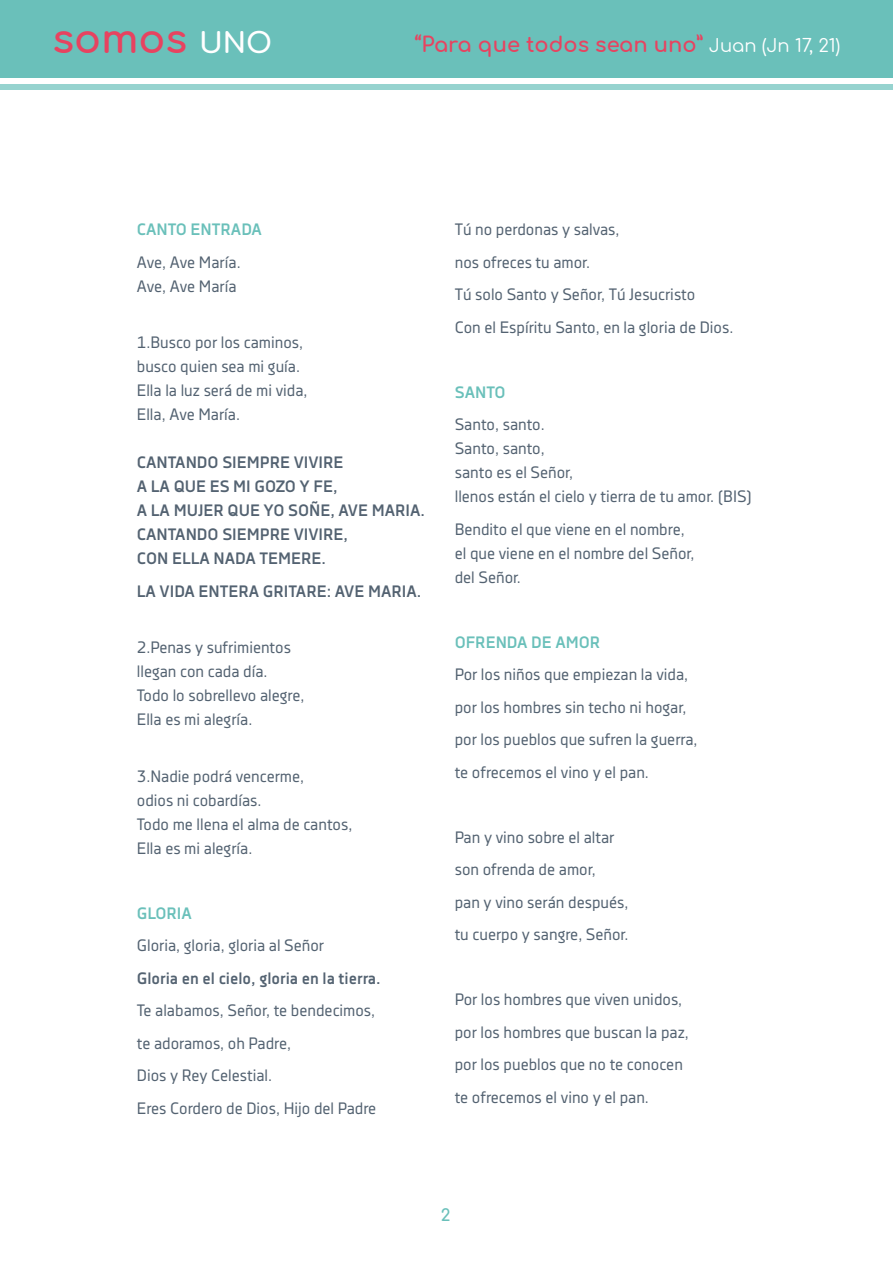
<style>
.page{position:relative;width:893px;height:1263px;background:#fff}
.page>*{position:absolute;margin:0;border:0;box-sizing:border-box;transform-origin:0 0}
.t1{font:700 40.05px "Comfortaa";color:#e74360}
.t2{font:700 21px "Comfortaa";color:#e74360}
.t3{font:16.5px/24px "Decima Nova Pro";color:#536271}
.t4{font:700 16.5px/24px "Decima Nova Pro";color:#536271}
.t5{font:700 16.5px "Decima Nova Pro";color:#6ac0ba}
.t6{font:700 16.5px "Comfortaa";color:#6ac0ba}
.s1{font-size:28.2px;color:#fff}
.s2{font-weight:400;font-size:18px;color:#fff}
</style>
<div class="page">
<div style="left:0;top:0;width:893px;height:77px;background:#6ac0ba"></div>
<div style="left:0;top:84px;width:893px;height:6px;background:#96d3cf"></div>
<h1 class="t1" style="left:52px;top:1px;width:221px">somos <span class="s1">UNO</span></h1>
<p class="t2" style="left:415px;top:25px;width:427px">“Para que todos sean uno” <span class="s2">Juan (Jn 17, 21)</span></p>
<p class="t5" style="left:137px;top:220px;width:127px">CANTO ENTRADA</p>
<p class="t3" style="left:137px;top:250px;width:105px">Ave, Ave María.<br>Ave, Ave María</p>
<p class="t3" style="left:137px;top:330px;width:172px">1.Busco por los caminos, busco quien sea mi guía.<br>Ella la luz será de mi vida,<br>Ella, Ave María.</p>
<p class="t4" style="left:137px;top:451px;width:290px">CANTANDO SIEMPRE VIVIRE<br>A LA QUE ES MI GOZO Y FE,<br>A LA MUJER QUE YO SOÑE, AVE MARIA.<br>CANTANDO SIEMPRE VIVIRE,<br>CON ELLA NADA TEMERE.</p>
<p class="t4" style="left:137px;top:580px;width:286px">LA VIDA ENTERA GRITARE: AVE MARIA.</p>
<p class="t3" style="left:137px;top:636px;width:169px">2.Penas y sufrimientos llegan con cada día.<br>Todo lo sobrellevo alegre,<br>Ella es mi alegría.</p>
<p class="t3" style="left:137px;top:764px;width:217px">3.Nadie podrá vencerme,<br>odios ni cobardías.<br>Todo me llena el alma de cantos,<br>Ella es mi alegría.</p>
<p class="t5" style="left:137px;top:904px;width:57px">GLORIA</p>
<p class="t3" style="left:137px;top:934px;width:189px">Gloria, gloria, gloria al Señor</p>
<p class="t4" style="left:137px;top:967px;width:245px">Gloria en el cielo, gloria en la tierra.</p>
<p class="t3" style="left:137px;top:994px;width:241px;line-height:32.5px">Te alabamos, Señor, te bendecimos, te adoramos, oh Padre,<br>Dios y Rey Celestial.<br>Eres Cordero de Dios, Hijo del Padre</p>
<p class="t3" style="left:455px;top:213px;width:280px;line-height:32.5px">Tú no perdonas y salvas,<br>nos ofreces tu amor.<br>Tú solo Santo y Señor, Tú Jesucristo<br>Con el Espíritu Santo, en la gloria de Dios.</p>
<p class="t5" style="left:455px;top:383px;width:52px">SANTO</p>
<p class="t3" style="left:455px;top:413px;width:299px">Santo, santo.<br>Santo, santo,<br>santo es el Señor,<br>llenos están el cielo y tierra de tu amor. (BIS)</p>
<p class="t3" style="left:455px;top:517px;width:241px">Bendito el que viene en el nombre, el que viene en el nombre del Señor, del Señor.</p>
<p class="t5" style="left:455px;top:633px;width:147px">OFRENDA DE AMOR</p>
<p class="t3" style="left:455px;top:658px;width:244px;line-height:32.5px">Por los niños que empiezan la vida, por los hombres sin techo ni hogar, por los pueblos que sufren la guerra, te ofrecemos el vino y el pan.</p>
<p class="t3" style="left:455px;top:821px;width:175px;line-height:32.5px">Pan y vino sobre el altar son ofrenda de amor,<br>pan y vino serán después, tu cuerpo y sangre, Señor.</p>
<p class="t3" style="left:455px;top:983px;width:236px;line-height:32.5px">Por los hombres que viven unidos, por los hombres que buscan la paz, por los pueblos que no te conocen te ofrecemos el vino y el pan.</p>
<p class="t6" style="left:441px;top:1200px;width:11px">2</p>
</div>
